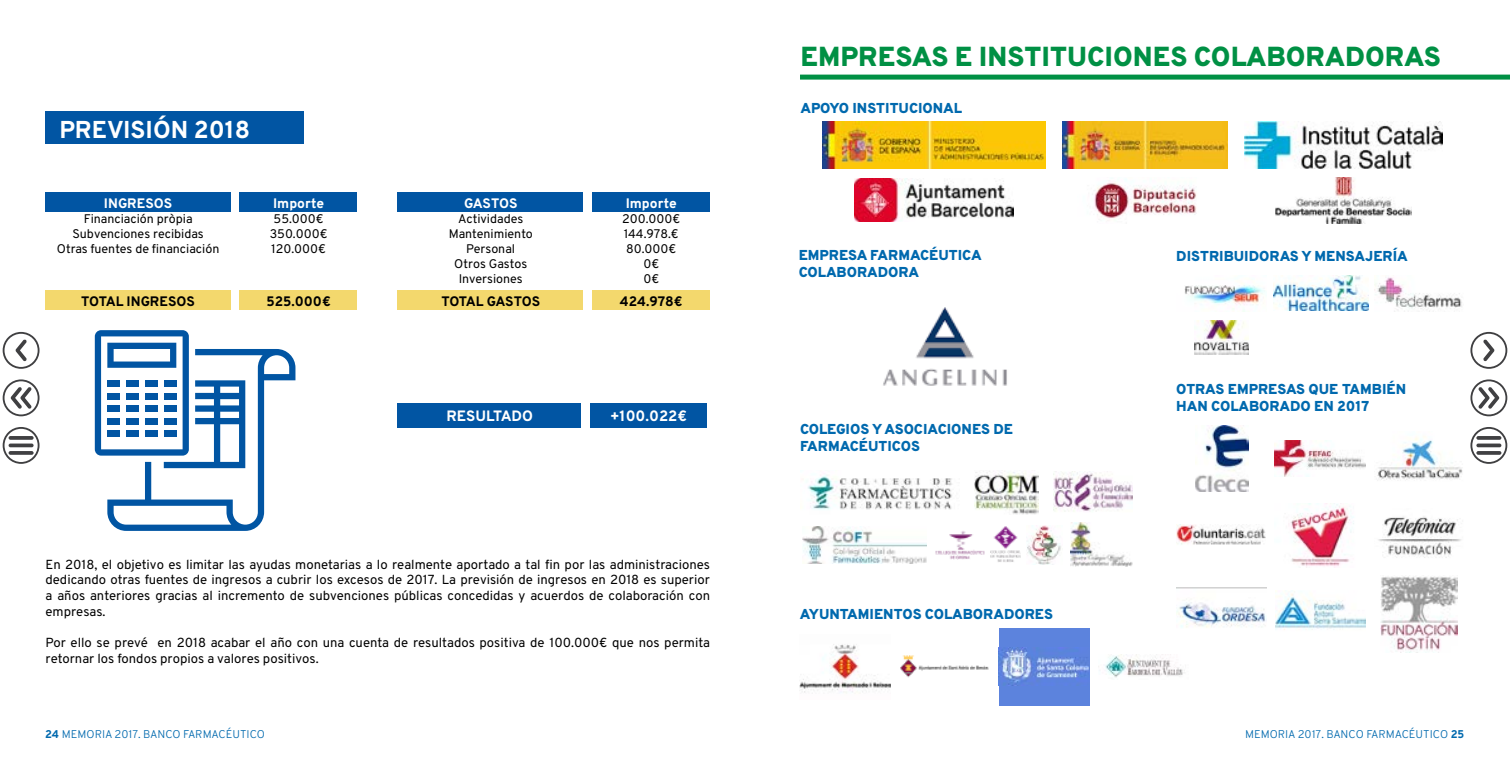
<style>
.page{position:relative;width:1510px;height:766px;background:#fff}
.page>*{position:absolute;margin:0;border:0;box-sizing:border-box;transform-origin:0 0}
.t1{font:800 27.5px "Overpass";color:#009044}
.t2{font:800 24.38px "Overpass";color:#fff}
.t3{font:800 15px "Overpass";color:#fff}
.t4{font:800 14.38px/17.2px "Overpass";color:#0069ae}
.t5{font:800 13.75px "Overpass";color:#000}
.t6{font:800 13.75px "Overpass";color:#fff}
.t7{font:800 13.75px "Overpass";letter-spacing:-.025em;color:#000}
.t8{font:13.12px/15.8px "Overpass";color:#000;text-align:justify}
.t9{font:12.5px/15px "Overpass";color:#000;text-align:center}
.t10{font:300 11.25px "Overpass";color:#0069ae}
.s1{font-weight:800}
</style>
<div class="page">
<div style="left:800px;top:75px;width:709px;height:5px;background:#009044"></div>
<img style="left:822px;top:122px;width:223px;height:46px">
<img style="left:1062px;top:122px;width:165px;height:46px">
<img style="left:1275px;top:177px;width:136px;height:46px">
<img style="left:1094px;top:179px;width:103px;height:40px">
<img style="left:854px;top:179px;width:159px;height:43px">
<img style="left:883px;top:307px;width:124px;height:79px">
<img style="left:1195px;top:425px;width:53px;height:66px">
<img style="left:808px;top:473px;width:144px;height:37px">
<img style="left:974px;top:471px;width:64px;height:43px">
<img style="left:935px;top:531px;width:49px;height:28px">
<img style="left:802px;top:526px;width:124px;height:37px">
<img style="left:990px;top:526px;width:30px;height:36px">
<img style="left:1027px;top:525px;width:34px;height:39px">
<img style="left:1070px;top:522px;width:62px;height:45px">
<img style="left:1053px;top:471px;width:79px;height:41px">
<img style="left:1184px;top:283px;width:81px;height:28px">
<img style="left:1273px;top:275px;width:95px;height:36px">
<img style="left:1374px;top:277px;width:88px;height:33px">
<img style="left:1194px;top:320px;width:54px;height:35px">
<img style="left:1244px;top:122px;width:198px;height:46px">
<img style="left:1275px;top:440px;width:90px;height:36px">
<img style="left:1288px;top:503px;width:66px;height:64px">
<img style="left:1377px;top:436px;width:86px;height:45px">
<img style="left:1176px;top:524px;width:90px;height:21px">
<img style="left:1378px;top:516px;width:83px;height:42px">
<img style="left:799px;top:644px;width:91px;height:50px">
<img style="left:900px;top:655px;width:89px;height:23px">
<div style="left:998px;top:628px;width:91px;height:77px;background:#5c83dd"></div>
<img style="left:998px;top:647px;width:91px;height:38px">
<img style="left:1098px;top:654px;width:87px;height:24px">
<div style="left:45px;top:112px;width:258px;height:32px;background:#0155a3"></div>
<div style="left:45px;top:192px;width:186px;height:20px;background:#0155a3"></div>
<div style="left:45px;top:290px;width:186px;height:19px;background:#f3d86d"></div>
<div style="left:239px;top:192px;width:118px;height:20px;background:#0155a3"></div>
<div style="left:239px;top:290px;width:118px;height:19px;background:#f3d86d"></div>
<div style="left:397px;top:192px;width:186px;height:20px;background:#0155a3"></div>
<div style="left:397px;top:290px;width:186px;height:19px;background:#f3d86d"></div>
<div style="left:592px;top:192px;width:118px;height:20px;background:#0155a3"></div>
<div style="left:592px;top:290px;width:118px;height:19px;background:#f3d86d"></div>
<svg style="left:95px;top:330px;width:200px;height:200px"></svg>
<img style="left:1176px;top:587px;width:91px;height:41px">
<img style="left:1275px;top:594px;width:90px;height:36px">
<div style="left:397px;top:403px;width:184px;height:25px;background:#0155a3"></div>
<div style="left:590px;top:403px;width:116px;height:25px;background:#0155a3"></div>
<img style="left:1380px;top:576px;width:77px;height:76px">
<svg style="left:1470px;top:332px;width:37px;height:37px"></svg>
<svg style="left:1470px;top:379px;width:37px;height:37px"></svg>
<svg style="left:3px;top:332px;width:37px;height:37px"></svg>
<svg style="left:3px;top:379px;width:37px;height:37px"></svg>
<svg style="left:1470px;top:427px;width:37px;height:36px"></svg>
<hr style="left:1476px;top:436px;width:25px;height:3px;background:#404042;border-radius:2px">
<svg style="left:1476px;top:443px;width:25px;height:4px"></svg>
<hr style="left:1476px;top:451px;width:25px;height:3px;background:#404042;border-radius:2px">
<svg style="left:3px;top:427px;width:37px;height:36px"></svg>
<hr style="left:9px;top:436px;width:25px;height:3px;background:#404042;border-radius:2px">
<svg style="left:9px;top:443px;width:25px;height:4px"></svg>
<hr style="left:9px;top:451px;width:25px;height:3px;background:#404042;border-radius:2px">
<h2 class="t2" style="left:59px;top:114px;width:192px">PREVISIÓN 2018</h2>
<p class="t6" style="left:104px;top:195px;width:70px">INGRESOS</p>
<p class="t9" style="left:57px;top:211px;width:164px">Financiación pròpia<br>Subvenciones recibidas<br>Otras fuentes de financiación</p>
<p class="t5" style="left:81px;top:292px;width:115px">TOTAL INGRESOS</p>
<p class="t6" style="left:273px;top:195px;width:52px">Importe</p>
<p class="t9" style="left:270px;top:211px;width:59px">55.000€<br>350.000€<br>120.000€</p>
<p class="t5" style="left:266px;top:292px;width:66px">525.000€</p>
<p class="t6" style="left:464px;top:195px;width:55px">GASTOS</p>
<p class="t9" style="left:449px;top:211px;width:86px">Actividades<br>Mantenimiento<br>Personal<br>Otros Gastos<br>Inversiones</p>
<p class="t7" style="left:441px;top:292px;width:100px">TOTAL GASTOS</p>
<p class="t6" style="left:626px;top:195px;width:52px">Importe</p>
<p class="t9" style="left:622px;top:211px;width:60px">200.000€<br>144.978.€<br>80.000€<br>0€<br>0€</p>
<p class="t5" style="left:620px;top:292px;width:64px">424.978€</p>
<p class="t3" style="left:446px;top:406px;width:88px">RESULTADO</p>
<p class="t3" style="left:610px;top:406px;width:78px">+100.022€</p>
<p class="t8" style="left:46px;top:556px;width:666px">En 2018, el objetivo es limitar las ayudas monetarias a lo realmente aportado a tal fin por las administraciones dedicando otras fuentes de ingresos a cubrir los excesos de 2017. La previsión de ingresos en 2018 es superior a años anteriores gracias al incremento de subvenciones públicas concedidas y acuerdos de colaboración con empresas.</p>
<p class="t8" style="left:46px;top:634px;width:666px">Por ello se prevé en 2018 acabar el año con una cuenta de resultados positiva de 100.000€ que nos permita retornar los fondos propios a valores positivos.</p>
<h1 class="t1" style="left:800px;top:39px;width:642px">EMPRESAS E INSTITUCIONES COLABORADORAS</h1>
<p class="t4" style="left:800px;top:100px;width:163px">APOYO INSTITUCIONAL</p>
<p class="t4" style="left:798px;top:247px;width:185px">EMPRESA FARMACÉUTICA<br>COLABORADORA</p>
<p class="t4" style="left:800px;top:420px;width:215px">COLEGIOS Y ASOCIACIONES DE<br>FARMACÉUTICOS</p>
<p class="t4" style="left:799px;top:606px;width:255px">AYUNTAMIENTOS COLABORADORES</p>
<p class="t4" style="left:1176px;top:247px;width:233px">DISTRIBUIDORAS Y MENSAJERÍA</p>
<p class="t4" style="left:1176px;top:380px;width:231px">OTRAS EMPRESAS QUE TAMBIÉN<br>HAN COLABORADO EN 2017</p>
<p class="t10" style="left:45px;top:727px;width:221px"><span class="s1">24</span> MEMORIA 2017. BANCO FARMACÉUTICO</p>
<p class="t10" style="left:1245px;top:727px;width:221px">MEMORIA 2017. BANCO FARMACÉUTICO <span class="s1">25</span></p>
</div>
